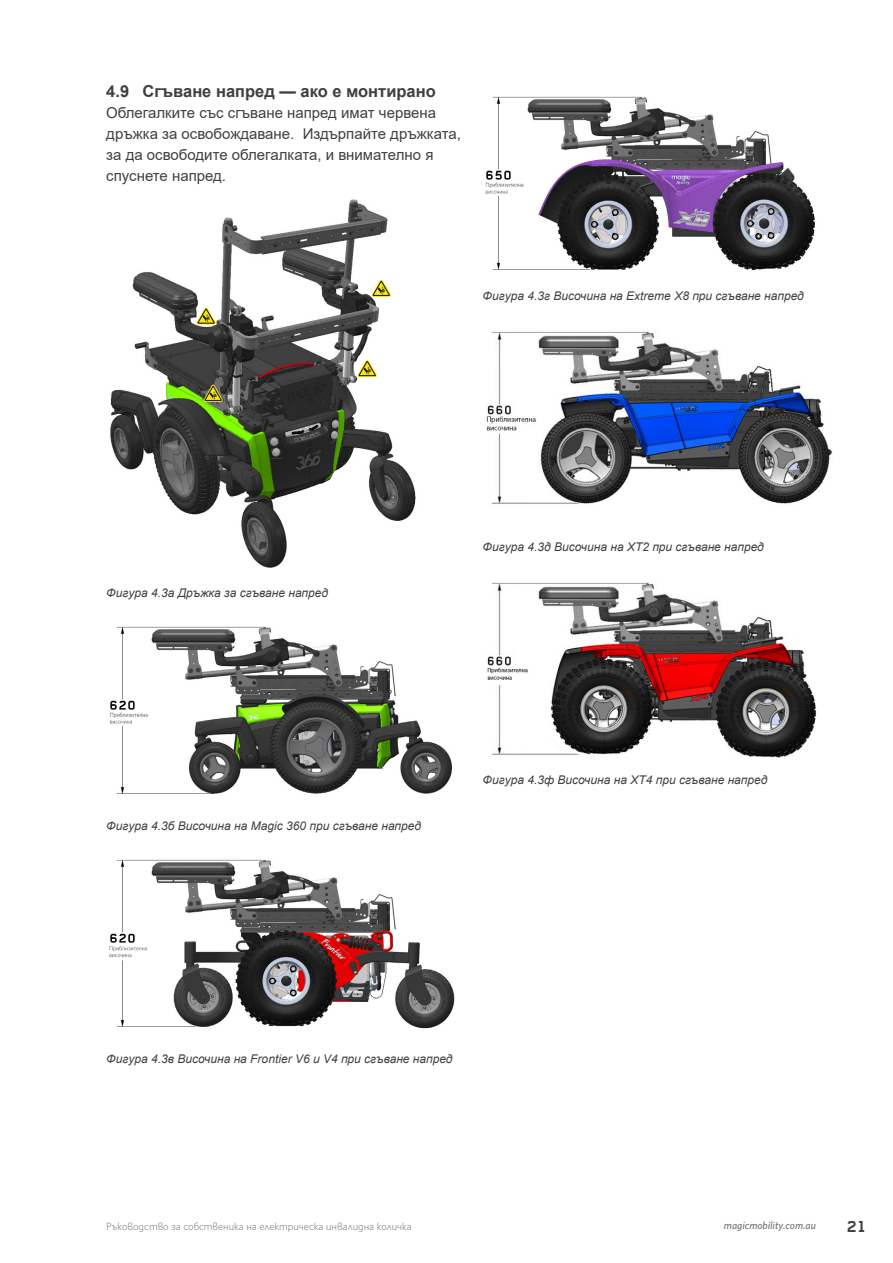
<style>
.page{position:relative;width:893px;height:1263px;background:#fff}
.page>*{position:absolute;margin:0;border:0;box-sizing:border-box;transform-origin:0 0}
.Sub_Heading_1_Live{font:700 16.5px "Arial";color:#3f4042}
.Body_Copy{font:15px/21px "Arial";color:#3f4042}
.t1{font:15px "Alpha Headline";color:#3f4042}
.Picture_footnote{font:italic 12px "Arial";color:#3f4042}
.t2{font:300 10.5px "Whitney";color:#6c6f72}
.t3{font:italic 500 10.5px "Whitney";color:#6c6f72}
</style>
<div class="page">
<img style="left:110px;top:199px;width:306px;height:368px">
<img style="left:110px;top:626px;width:343px;height:168px">
<img style="left:109px;top:859px;width:346px;height:170px">
<img style="left:485px;top:96px;width:330px;height:175px">
<img style="left:486px;top:331px;width:347px;height:173px">
<img style="left:487px;top:582px;width:330px;height:176px">
<p class="Sub_Heading_1_Live" style="left:106px;top:80px;width:331px">4.9 Сгъване напред — ако е монтирано</p>
<p class="Body_Copy" style="left:106px;top:102px;width:356px">Облегалките със сгъване напред имат червена дръжка за освобождаване. Издърпайте дръжката, за да освободите облегалката, и внимателно я спуснете напред.</p>
<p class="Picture_footnote" style="left:483px;top:288px;width:323px">Фигура 4.3г Височина на Extreme X8 при сгъване напред</p>
<p class="Picture_footnote" style="left:106px;top:585px;width:223px">Фигура 4.3а Дръжка за сгъване напред</p>
<p class="Picture_footnote" style="left:483px;top:539px;width:283px">Фигура 4.3д Височина на XT2 при сгъване напред</p>
<p class="Picture_footnote" style="left:106px;top:818px;width:316px">Фигура 4.3б Височина на Magic 360 при сгъване напред</p>
<p class="Picture_footnote" style="left:483px;top:772px;width:286px">Фигура 4.3ф Височина на XT4 при сгъване напред</p>
<p class="Picture_footnote" style="left:106px;top:1051px;width:348px">Фигура 4.3в Височина на Frontier V6 и V4 при сгъване напред</p>
<p class="t2" style="left:106px;top:1219px;width:307px">Ръководство за собственика на електрическа инвалидна количка</p>
<p class="t3" style="left:724px;top:1219px;width:93px">magicmobility.com.au</p>
<p class="t1" style="left:846px;top:1216px;width:21px">21</p>
</div>
